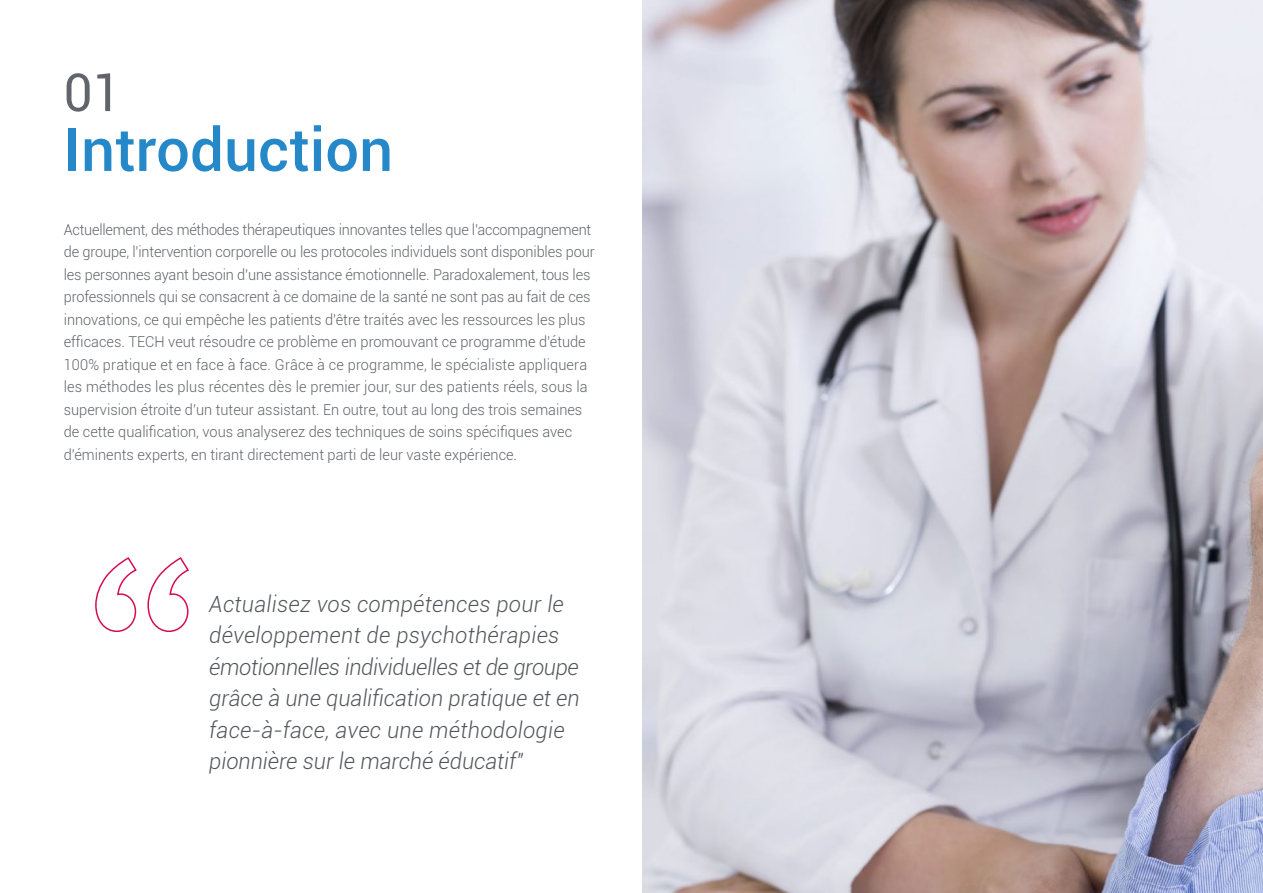
<style>
.page{position:relative;width:1263px;height:893px;background:#fff}
.page>*{position:absolute;margin:0;border:0;box-sizing:border-box;transform-origin:0 0}
.t1{font:500 60px "Roboto";color:#2488c9}
.t2{font:52.5px "Roboto";color:#61646a}
.t3{font:italic 300 22.5px/31.5px "Roboto";color:#52555b}
.t4{font:300 15px/22.5px "Roboto";color:#61646a}
</style>
<div class="page">
<svg style="left:95px;top:557px;width:94px;height:75px"></svg>
<img style="left:642px;top:0;width:621px;height:893px">
<h2 class="t2" style="left:64px;top:56px;width:59px">01</h2>
<h1 class="t1" style="left:64px;top:107px;width:331px">Introduction</h1>
<p class="t4" style="left:64px;top:217px;width:532px">Actuellement, des méthodes thérapeutiques innovantes telles que l'accompagnement de groupe, l'intervention corporelle ou les protocoles individuels sont disponibles pour les personnes ayant besoin d'une assistance émotionnelle. Paradoxalement, tous les professionnels qui se consacrent à ce domaine de la santé ne sont pas au fait de ces innovations, ce qui empêche les patients d'être traités avec les ressources les plus efficaces. TECH veut résoudre ce problème en promouvant ce programme d'étude 100% pratique et en face à face. Grâce à ce programme, le spécialiste appliquera les méthodes les plus récentes dès le premier jour, sur des patients réels, sous la supervision étroite d'un tuteur assistant. En outre, tout au long des trois semaines de cette qualification, vous analyserez des techniques de soins spécifiques avec d'éminents experts, en tirant directement parti de leur vaste expérience.</p>
<h3 class="t3" style="left:209px;top:587px;width:372px">Actualisez vos compétences pour le développement de psychothérapies émotionnelles individuelles et de groupe grâce à une qualification pratique et en face-à-face, avec une méthodologie pionnière sur le marché éducatif"</h3>
</div>
